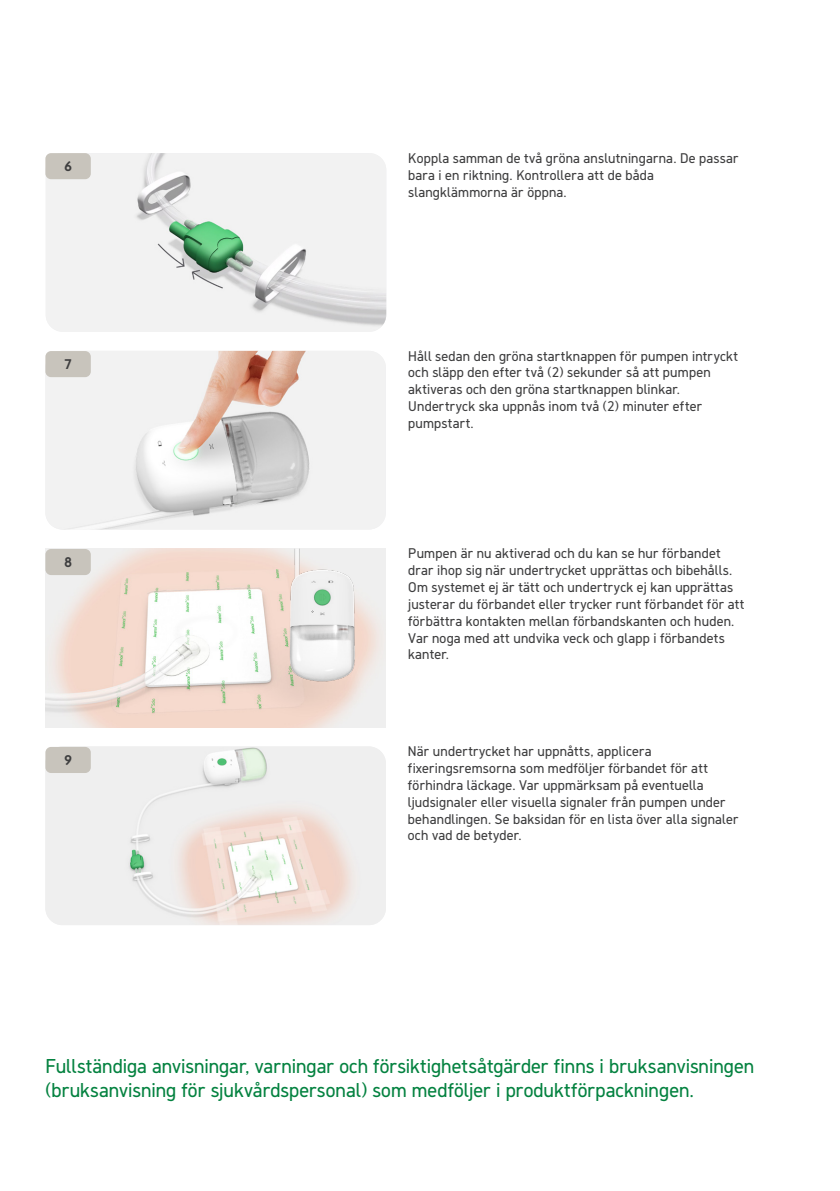
<style>
.page{position:relative;width:840px;height:1191px;background:#fff}
.page>*{position:absolute;margin:0;border:0;box-sizing:border-box;transform-origin:0 0}
.t1{font:20px/24px "Molnlycke Sans";letter-spacing:.005em;color:#048240}
.t2{font:14px/16.8px "Molnlycke Sans";letter-spacing:.015em;color:#3e3e3f}
.t3{font:700 14px "Molnlycke Sans";color:#3e3e3f}
</style>
<div class="page">
<img style="left:45px;top:548px;width:137px;height:179px">
<img style="left:46px;top:153px;width:340px;height:179px">
<img style="left:45px;top:351px;width:340px;height:178px">
<img style="left:45px;top:746px;width:340px;height:179px">
<img style="left:182px;top:548px;width:204px;height:179px">
<div style="left:45px;top:153px;width:46px;height:26px;background:#c8c4bc;border-radius:6px"></div>
<div style="left:45px;top:351px;width:46px;height:26px;background:#c8c4bc;border-radius:6px"></div>
<div style="left:45px;top:549px;width:46px;height:26px;background:#c8c4bc;border-radius:6px"></div>
<div style="left:45px;top:747px;width:46px;height:26px;background:#c8c4bc;border-radius:6px"></div>
<p class="t3" style="left:64px;top:158px;width:9px">6</p>
<p class="t3" style="left:65px;top:356px;width:8px">7</p>
<p class="t3" style="left:64px;top:553px;width:9px">8</p>
<p class="t3" style="left:64px;top:751px;width:9px">9</p>
<p class="t2" style="left:408px;top:149px;width:332px">Koppla samman de två gröna anslutningarna. De passar bara i en riktning. Kontrollera att de båda slangklämmorna är öppna.</p>
<p class="t2" style="left:408px;top:347px;width:331px">Håll sedan den gröna startknappen för pumpen intryckt och släpp den efter två (2) sekunder så att pumpen aktiveras och den gröna startknappen blinkar.<br>Undertryck ska uppnås inom två (2) minuter efter pumpstart.</p>
<p class="t2" style="left:408px;top:545px;width:337px">Pumpen är nu aktiverad och du kan se hur förbandet drar ihop sig när undertrycket upprättas och bibehålls.<br>Om systemet ej är tätt och undertryck ej kan upprättas justerar du förbandet eller trycker runt förbandet för att förbättra kontakten mellan förbandskanten och huden.<br>Var noga med att undvika veck och glapp i förbandets kanter.</p>
<p class="t2" style="left:407px;top:742px;width:332px">När undertrycket har uppnåtts, applicera fixeringsremsorna som medföljer förbandet för att förhindra läckage. Var uppmärksam på eventuella ljudsignaler eller visuella signaler från pumpen under behandlingen. Se baksidan för en lista över alla signaler och vad de betyder.</p>
<h1 class="t1" style="left:45px;top:1054px;width:709px">Fullständiga anvisningar, varningar och försiktighetsåtgärder finns i bruksanvisningen (bruksanvisning för sjukvårdspersonal) som medföljer i produktförpackningen.</h1>
</div>
